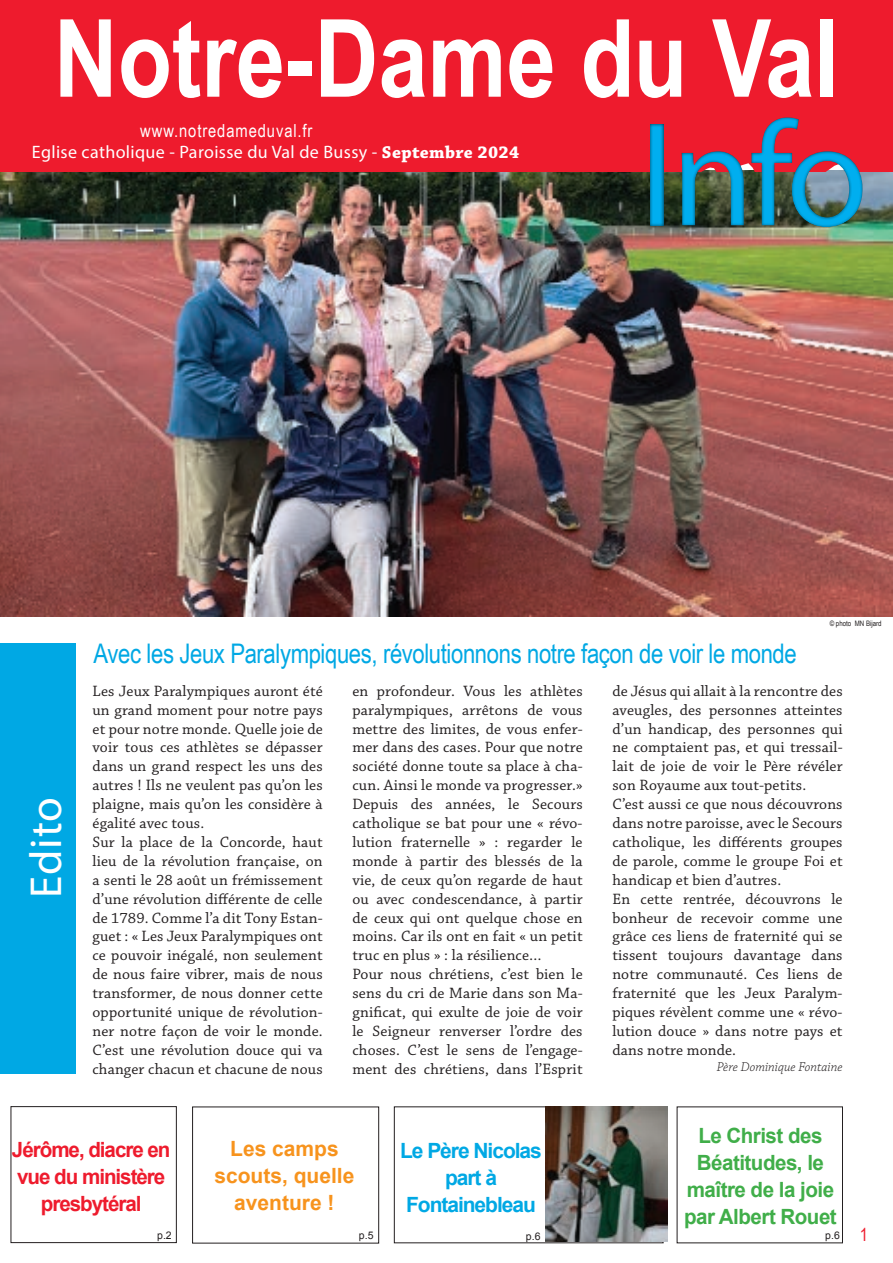
<style>
.page{position:relative;width:893px;height:1263px;background:#fff}
.page>*{position:absolute;margin:0;border:0;box-sizing:border-box;transform-origin:0 0}
.t1{font:150px "Myriad Pro";color:#00aeef}
.t2{font:700 108px "Arial Narrow";color:#fff}
.t3{font:45px "Myriad Pro";letter-spacing:.02em;color:#fff}
.t4{font:27px "Arial Narrow";letter-spacing:-.015em;color:#00a8e4}
.t5{font:700 21px/27px "Arial";letter-spacing:-.025em;color:#40ae49;text-align:center}
.t6{font:700 21px/27px "Arial";letter-spacing:-.05em;color:#ee1b2d;text-align:center}
.t7{font:700 21px/27px "Arial";letter-spacing:-.05em;color:#00a8e4;text-align:center}
.t8{font:700 21px/27px "Arial";color:#f7931d;text-align:center}
.t9{font:18px "Myriad Pro";letter-spacing:.02em;color:#fff}
.t10{font:18px "Arial Narrow";letter-spacing:.05em;color:#fff}
.t11{font:18px "Arial Narrow";color:#ee1b2d}
.t12{font:15.75px/18.9px "Chaparral Pro";letter-spacing:.01em;color:#231f20}
.t13{font:italic 300 13.5px "Chaparral Pro";color:#231f20}
.t14{font:10.5px "Arial";color:#231f20}
.t15{font:7.5px "Arial Narrow";color:#231f20}
.s1{font-family:"Chaparral Pro";font-weight:700}
</style>
<div class="page">
<div style="left:192px;top:1107px;width:187px;height:136px;border:1px solid #231f20"></div>
<img style="left:0;top:172px;width:893px;height:444px">
<div style="left:0;top:0;width:893px;height:172px;background:#ee1b2d"></div>
<div style="left:0;top:644px;width:75px;height:430px;background:#00a8e4"></div>
<div style="left:11px;top:1106px;width:166px;height:137px;border:1px solid #231f20"></div>
<div style="left:394px;top:1106px;width:269px;height:137px;border:1px solid #231f20"></div>
<div style="left:603px;top:83px;width:290px;height:207px;background:#231f20;opacity:.75"></div>
<img style="left:545px;top:1107px;width:123px;height:134px">
<h2 class="t2" style="left:54px;top:-23px;width:787px">Notre-Dame du Val</h2>
<p class="t10" style="left:140px;top:118px;width:174px">www.notredameduval.fr</p>
<h1 class="t1" style="left:639px;top:83px;width:231px">Info</h1>
<p class="t9" style="left:32px;top:141px;width:489px">Eglise catholique - Paroisse du Val de Bussy - <span class="s1">Septembre 2024</span></p>
<h3 class="t3" style="left:18px;top:898px;width:102px;rotate:-90deg">Edito</h3>
<h3 class="t4" style="left:94px;top:634px;width:705px">Avec les Jeux Paralympiques, révolutionnons notre façon de voir le monde</h3>
<p class="t15" style="left:830px;top:618px;width:54px">© photo MN Bijard</p>
<p class="t12" style="left:92px;top:682px;width:232px">Les Jeux Paralympiques auront été un grand moment pour notre pays et pour notre monde. Quelle joie de voir tous ces athlètes se dépasser dans un grand respect les uns des autres ! Ils ne veulent pas qu’on les plaigne, mais qu’on les considère à égalité avec tous.<br>Sur la place de la Concorde, haut lieu de la révolution française, on a senti le 28 août un frémissement d’une révolution différente de celle de 1789. Comme l’a dit Tony Estan&shy;guet : « Les Jeux Paralympiques ont ce pouvoir inégalé, non seulement de nous faire vibrer, mais de nous transformer, de nous donner cette opportunité unique de révolution&shy;ner notre façon de voir le monde.<br>C’est une révolution douce qui va changer chacun et chacune de nous</p>
<p class="t12" style="left:352px;top:682px;width:232px">en profondeur. Vous les athlètes paralympiques, arrêtons de vous mettre des limites, de vous enfer&shy;mer dans des cases. Pour que notre société donne toute sa place à cha&shy;cun. Ainsi le monde va progresser.» Depuis des années, le Secours catholique se bat pour une « révo&shy;lution fraternelle » : regarder le monde à partir des blessés de la vie, de ceux qu’on regarde de haut ou avec condescendance, à partir de ceux qui ont quelque chose en moins. Car ils ont en fait « un petit truc en plus » : la résilience…<br>Pour nous chrétiens, c’est bien le sens du cri de Marie dans son Ma&shy;gnificat, qui exulte de joie de voir le Seigneur renverser l’ordre des choses. C’est le sens de l’engage&shy;ment des chrétiens, dans l’Esprit</p>
<p class="t12" style="left:612px;top:682px;width:232px">de Jésus qui allait à la rencontre des aveugles, des personnes atteintes d’un handicap, des personnes qui ne comptaient pas, et qui tressail&shy;lait de joie de voir le Père révéler son Royaume aux tout-petits.<br>C’est aussi ce que nous découvrons dans notre paroisse, avec le Secours catholique, les différents groupes de parole, comme le groupe Foi et handicap et bien d’autres.<br>En cette rentrée, découvrons le bonheur de recevoir comme une grâce ces liens de fraternité qui se tissent toujours davantage dans notre communauté. Ces liens de fraternité que les Jeux Paralym&shy;piques révèlent comme une « révo&shy;lution douce » dans notre pays et dans notre monde.</p>
<p class="t13" style="left:717px;top:1059px;width:127px">Père Dominique Fontaine</p>
<h3 class="t6" style="left:12px;top:1137px;width:160px">Jérôme, diacre en vue du ministère presbytéral</h3>
<h3 class="t8" style="left:214px;top:1136px;width:142px">Les camps scouts, quelle aventure !</h3>
<h3 class="t7" style="left:400px;top:1137px;width:143px">Le Père Nicolas part à<br>Fontainebleau</h3>
<h3 class="t5" style="left:684px;top:1122px;width:154px">Le Christ des<br>Béatitudes, le maître de la joie par Albert Rouet</h3>
<p class="t14" style="left:157px;top:1229px;width:16px">p.2</p>
<p class="t14" style="left:825px;top:1228px;width:16px">p.6</p>
<p class="t14" style="left:359px;top:1229px;width:16px">p.5</p>
<p class="t14" style="left:526px;top:1229px;width:16px">p.6</p>
<p class="t11" style="left:860px;top:1221px;width:10px">1</p>
</div>
